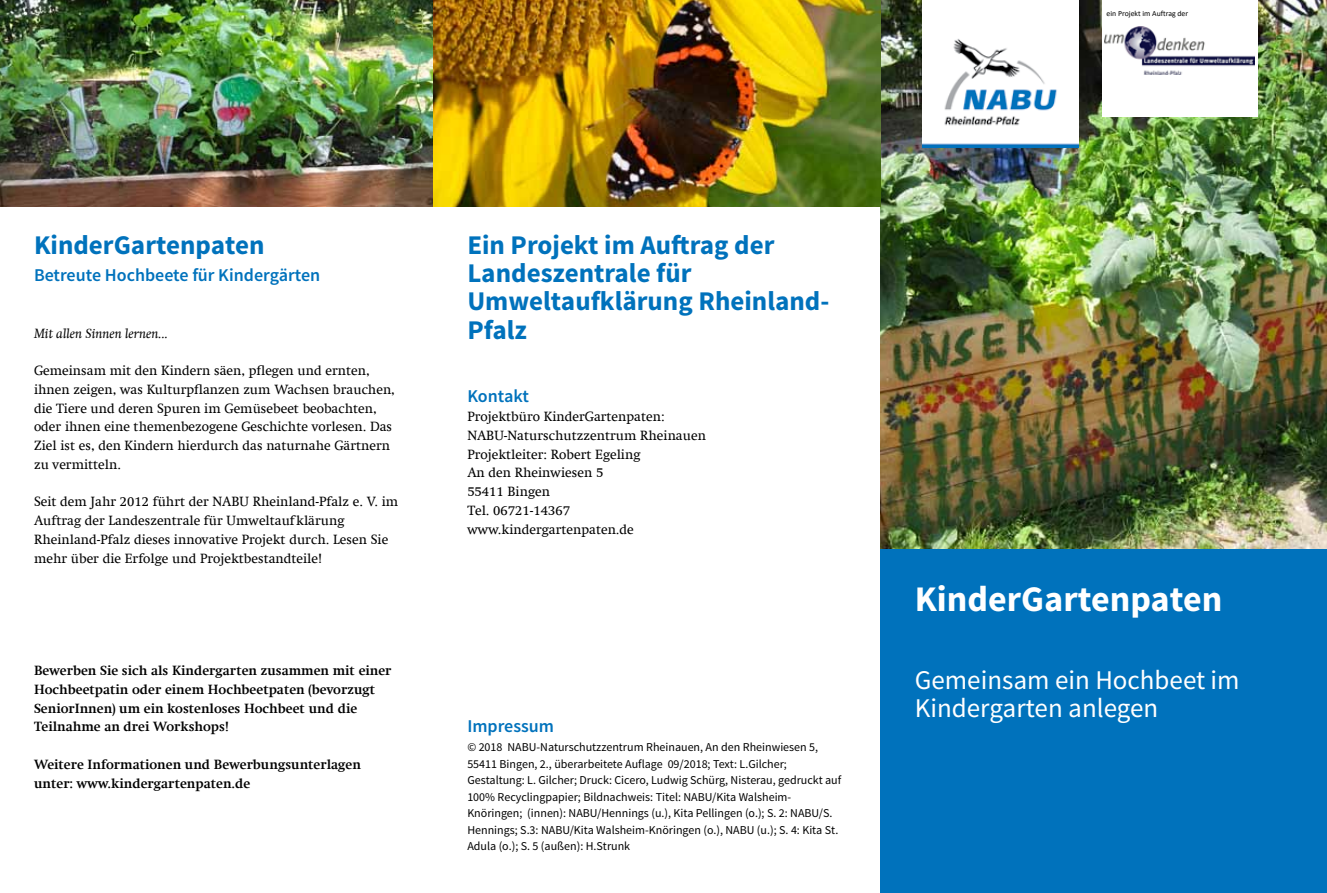
<style>
.page{position:relative;width:1327px;height:893px;background:#fff}
.page>*{position:absolute;margin:0;border:0;box-sizing:border-box;transform-origin:0 0}
.t1{font:700 36px "Source Sans Pro";color:#fff}
.t2{font:700 27px/28.2px "Source Sans Pro";color:#0072bc}
.t3{font:27px/28.2px "Source Sans Pro";color:#fff}
.t4{font:600 18px "Source Sans Pro";color:#0072bc}
.t5{font:13.5px/18.8px "Swift Com";color:#000}
.t6{font:700 13.5px/18.8px "Swift Com";color:#000}
.t7{font:italic 13.5px "Swift Com";color:#000}
.t8{font:12px/16.5px "Source Sans Pro";color:#000}
.t9{font:7.8px "Calibri";color:#000}
</style>
<div class="page">
<img style="left:880px;top:0;width:447px;height:549px">
<div style="left:880px;top:549px;width:447px;height:344px;background:#0072bc"></div>
<img style="left:923px;top:0;width:156px;height:148px">
<img style="left:0;top:0;width:880px;height:206px">
<div style="left:1102px;top:0;width:156px;height:117px;background:#fff"></div>
<img style="left:1104px;top:27px;width:150px;height:47px">
<p class="t9" style="left:1106px;top:8px;width:83px">ein Projekt im Auftrag der</p>
<h2 class="t2" style="left:34px;top:232px;width:232px">KinderGartenpaten</h2>
<h3 class="t4" style="left:34px;top:264px;width:288px">Betreute Hochbeete für Kindergärten</h3>
<p class="t7" style="left:34px;top:325px;width:136px">Mit allen Sinnen lernen...</p>
<p class="t5" style="left:34px;top:361px;width:362px">Gemeinsam mit den Kindern säen, pflegen und ernten, ihnen zeigen, was Kulturpflanzen zum Wachsen brauchen, die Tiere und deren Spuren im Gemüsebeet beobachten, oder ihnen eine themenbezogene Geschichte vorlesen. Das Ziel ist es, den Kindern hierdurch das naturnahe Gärtnern zu vermitteln.</p>
<p class="t5" style="left:34px;top:492px;width:366px">Seit dem Jahr 2012 führt der NABU Rheinland-Pfalz e. V. im Auftrag der Landeszentrale für Umweltaufklärung Rheinland-Pfalz dieses innovative Projekt durch. Lesen Sie mehr über die Erfolge und Projektbestandteile!</p>
<p class="t6" style="left:34px;top:661px;width:359px">Bewerben Sie sich als Kindergarten zusammen mit einer Hochbeetpatin oder einem Hochbeetpaten (bevorzugt SeniorInnen) um ein kostenloses Hochbeet und die Teilnahme an drei Workshops!</p>
<p class="t6" style="left:34px;top:755px;width:328px">Weitere Informationen und Bewerbungsunterlagen unter: www.kindergartenpaten.de</p>
<h2 class="t2" style="left:467px;top:232px;width:363px">Ein Projekt im Auftrag der<br>Landeszentrale für<br>Umweltaufklärung Rheinland-<br>Pfalz</h2>
<h3 class="t4" style="left:467px;top:385px;width:63px">Kontakt</h3>
<p class="t5" style="left:467px;top:407px;width:240px">Projektbüro KinderGartenpaten:<br>NABU-Naturschutzzentrum Rheinauen<br>Projektleiter: Robert Egeling<br>An den Rheinwiesen 5<br>55411 Bingen<br>Tel. 06721-14367 www.kindergartenpaten.de</p>
<h3 class="t4" style="left:467px;top:715px;width:88px">Impressum</h3>
<p class="t8" style="left:467px;top:739px;width:375px">© 2018 NABU-Naturschutzzentrum Rheinauen, An den Rheinwiesen 5, 55411 Bingen, 2., überarbeitete Auflage 09/2018; Text: L.Gilcher; Gestaltung: L. Gilcher; Druck: Cicero, Ludwig Schürg, Nisterau, gedruckt auf 100% Recyclingpapier; Bildnachweis: Titel: NABU/Kita Walsheim-Knöringen; (innen): NABU/Hennings (u.), Kita Pellingen (o.); S. 2: NABU/S.<br>Hennings; S.3: NABU/Kita Walsheim-Knöringen (o.), NABU (u.); S. 4: Kita St.<br>Adula (o.); S. 5 (außen): H.Strunk</p>
<h1 class="t1" style="left:915px;top:575px;width:309px">KinderGartenpaten</h1>
<h2 class="t3" style="left:915px;top:667px;width:326px">Gemeinsam ein Hochbeet im<br>Kindergarten anlegen</h2>
</div>
